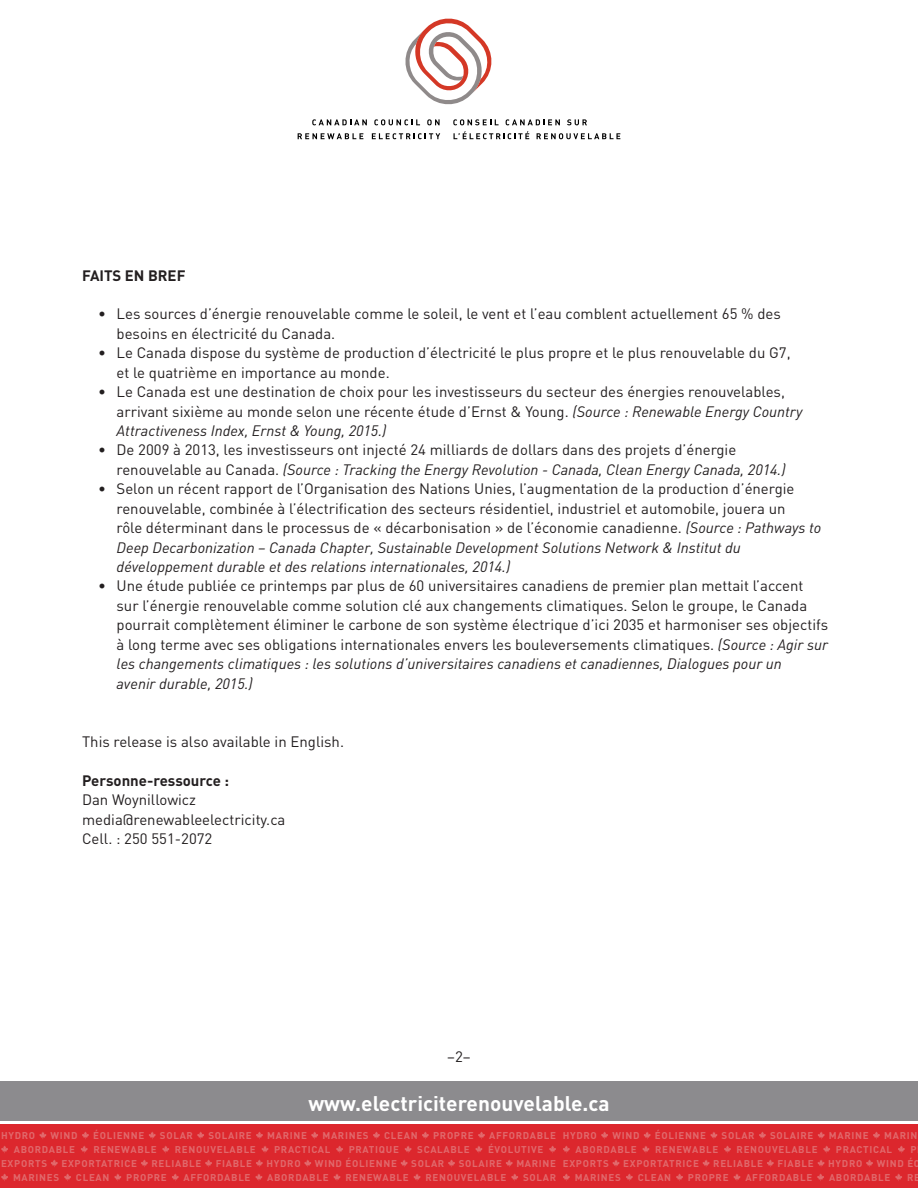
<style>
.page{position:relative;width:918px;height:1188px;background:#fff}
.page>*{position:absolute;margin:0;border:0;box-sizing:border-box;transform-origin:0 0}
.t1{font:700 21px "DIN";color:#fff}
.t2{font:15px/19.5px "DIN";color:#231f20}
.t3{font:700 15px "DIN";color:#231f20}
.t4{font:700 9.75px "DIN Pro";letter-spacing:.07em;color:#e1696c}
.s1{font-style:italic}
</style>
<div class="page">
<svg style="left:312px;top:119px;width:55px;height:6px"></svg>
<svg style="left:374px;top:119px;width:46px;height:6px"></svg>
<svg style="left:427px;top:119px;width:13px;height:6px"></svg>
<svg style="left:298px;top:133px;width:65px;height:6px"></svg>
<svg style="left:372px;top:133px;width:68px;height:6px"></svg>
<svg style="left:453px;top:119px;width:46px;height:6px"></svg>
<svg style="left:506px;top:119px;width:54px;height:6px"></svg>
<svg style="left:567px;top:119px;width:20px;height:6px"></svg>
<svg style="left:454px;top:131px;width:75px;height:8px"></svg>
<svg style="left:537px;top:133px;width:83px;height:6px"></svg>
<svg style="left:405px;top:18px;width:87px;height:87px"></svg>
<div style="left:0;top:1124px;width:918px;height:64px;background:#dc272d"></div>
<svg style="left:39px;top:1132px;width:8px;height:7px"></svg>
<svg style="left:82px;top:1132px;width:7px;height:7px"></svg>
<svg style="left:149px;top:1132px;width:7px;height:7px"></svg>
<svg style="left:197px;top:1132px;width:7px;height:7px"></svg>
<svg style="left:256px;top:1132px;width:7px;height:7px"></svg>
<svg style="left:311px;top:1132px;width:7px;height:7px"></svg>
<svg style="left:373px;top:1132px;width:7px;height:7px"></svg>
<svg style="left:422px;top:1132px;width:7px;height:7px"></svg>
<svg style="left:478px;top:1132px;width:7px;height:7px"></svg>
<svg style="left:1px;top:1146px;width:7px;height:7px"></svg>
<svg style="left:81px;top:1146px;width:7px;height:7px"></svg>
<svg style="left:162px;top:1146px;width:7px;height:7px"></svg>
<svg style="left:261px;top:1146px;width:8px;height:7px"></svg>
<svg style="left:336px;top:1146px;width:7px;height:7px"></svg>
<svg style="left:404px;top:1146px;width:8px;height:7px"></svg>
<svg style="left:475px;top:1146px;width:8px;height:7px"></svg>
<svg style="left:549px;top:1146px;width:7px;height:7px"></svg>
<svg style="left:51px;top:1160px;width:7px;height:7px"></svg>
<svg style="left:141px;top:1160px;width:7px;height:7px"></svg>
<svg style="left:205px;top:1160px;width:7px;height:7px"></svg>
<svg style="left:256px;top:1160px;width:7px;height:7px"></svg>
<svg style="left:304px;top:1160px;width:7px;height:7px"></svg>
<svg style="left:401px;top:1160px;width:7px;height:7px"></svg>
<svg style="left:448px;top:1160px;width:7px;height:7px"></svg>
<svg style="left:506px;top:1160px;width:7px;height:7px"></svg>
<svg style="left:1px;top:1174px;width:7px;height:7px"></svg>
<svg style="left:64px;top:1174px;width:7px;height:7px"></svg>
<svg style="left:114px;top:1174px;width:7px;height:7px"></svg>
<svg style="left:172px;top:1174px;width:7px;height:7px"></svg>
<svg style="left:255px;top:1174px;width:8px;height:7px"></svg>
<svg style="left:333px;top:1174px;width:8px;height:7px"></svg>
<svg style="left:413px;top:1174px;width:8px;height:7px"></svg>
<svg style="left:511px;top:1174px;width:7px;height:7px"></svg>
<svg style="left:601px;top:1132px;width:7px;height:7px"></svg>
<svg style="left:644px;top:1132px;width:7px;height:7px"></svg>
<svg style="left:710px;top:1132px;width:8px;height:7px"></svg>
<svg style="left:759px;top:1132px;width:7px;height:7px"></svg>
<svg style="left:818px;top:1132px;width:7px;height:7px"></svg>
<svg style="left:873px;top:1132px;width:7px;height:7px"></svg>
<svg style="left:563px;top:1146px;width:7px;height:7px"></svg>
<svg style="left:642px;top:1146px;width:8px;height:7px"></svg>
<svg style="left:724px;top:1146px;width:7px;height:7px"></svg>
<svg style="left:823px;top:1146px;width:7px;height:7px"></svg>
<svg style="left:898px;top:1146px;width:7px;height:7px"></svg>
<svg style="left:612px;top:1160px;width:8px;height:7px"></svg>
<svg style="left:702px;top:1160px;width:8px;height:7px"></svg>
<svg style="left:767px;top:1160px;width:7px;height:7px"></svg>
<svg style="left:817px;top:1160px;width:8px;height:7px"></svg>
<svg style="left:866px;top:1160px;width:7px;height:7px"></svg>
<svg style="left:563px;top:1174px;width:7px;height:7px"></svg>
<svg style="left:626px;top:1174px;width:7px;height:7px"></svg>
<svg style="left:676px;top:1174px;width:7px;height:7px"></svg>
<svg style="left:733px;top:1174px;width:8px;height:7px"></svg>
<svg style="left:817px;top:1174px;width:7px;height:7px"></svg>
<svg style="left:895px;top:1174px;width:7px;height:7px"></svg>
<div style="left:0;top:1081px;width:918px;height:40px;background:#8c8b8e"></div>
<p class="t3" style="left:82px;top:265px;width:105px">FAITS EN BREF</p>
<p class="t2" style="left:117px;top:304px;width:666px;text-indent:-18px">• Les sources d’énergie renouvelable comme le soleil, le vent et l’eau comblent actuellement 65 % des besoins en électricité du Canada.</p>
<p class="t2" style="left:117px;top:343px;width:676px;text-indent:-18px">• Le Canada dispose du système de production d’électricité le plus propre et le plus renouvelable du G7, et le quatrième en importance au monde.</p>
<p class="t2" style="left:117px;top:382px;width:687px;text-indent:-18px">• Le Canada est une destination de choix pour les investisseurs du secteur des énergies renouvelables, arrivant sixième au monde selon une récente étude d’Ernst &amp; Young. <span class="s1">(Source : Renewable Energy Country<br>Attractiveness Index, Ernst &amp; Young, 2015.)</span></p>
<p class="t2" style="left:117px;top:440px;width:671px;text-indent:-18px">• De 2009 à 2013, les investisseurs ont injecté 24 milliards de dollars dans des projets d’énergie renouvelable au Canada. <span class="s1">(Source : Tracking the Energy Revolution - Canada, Clean Energy Canada, 2014.)</span></p>
<p class="t2" style="left:117px;top:479px;width:706px;text-indent:-18px">• Selon un récent rapport de l’Organisation des Nations Unies, l’augmentation de la production d’énergie renouvelable, combinée à l’électrification des secteurs résidentiel, industriel et automobile, jouera un<br>rôle déterminant dans le processus de « décarbonisation » de l’économie canadienne. <span class="s1">(Source : Pathways to Deep Decarbonization – Canada Chapter, Sustainable Development Solutions Network &amp; Institut du développement durable et des relations internationales, 2014.)</span></p>
<p class="t2" style="left:117px;top:576px;width:713px;text-indent:-18px">• Une étude publiée ce printemps par plus de 60 universitaires canadiens de premier plan mettait l’accent sur l’énergie renouvelable comme solution clé aux changements climatiques. Selon le groupe, le Canada pourrait complètement éliminer le carbone de son système électrique d’ici 2035 et harmoniser ses objectifs à long terme avec ses obligations internationales envers les bouleversements climatiques. <span class="s1">(Source : Agir sur les changements climatiques : les solutions d’universitaires canadiens et canadiennes, Dialogues pour un<br>avenir durable, 2015.)</span></p>
<p class="t2" style="left:82px;top:731px;width:263px">This release is also available in English.</p>
<p class="t3" style="left:82px;top:771px;width:148px">Personne-ressource :</p>
<p class="t2" style="left:82px;top:790px;width:116px">Dan Woynillowicz</p>
<p class="t2" style="left:82px;top:809px;width:205px">media@renewableelectricity.ca</p>
<p class="t2" style="left:82px;top:829px;width:132px">Cell. : 250 551-2072</p>
<p class="t2" style="left:447px;top:1047px;width:25px">–2–</p>
<p class="t1" style="left:308px;top:1090px;width:303px">www.electriciterenouvelable.ca</p>
<p class="t4" style="left:1px;top:1129px;width:36px">HYDRO</p>
<p class="t4" style="left:51px;top:1129px;width:29px">WIND</p>
<p class="t4" style="left:93px;top:1129px;width:53px">ÉOLIENNE</p>
<p class="t4" style="left:160px;top:1129px;width:35px">SOLAR</p>
<p class="t4" style="left:208px;top:1129px;width:45px">SOLAIRE</p>
<p class="t4" style="left:267px;top:1129px;width:41px">MARINE</p>
<p class="t4" style="left:322px;top:1129px;width:48px">MARINES</p>
<p class="t4" style="left:384px;top:1129px;width:35px">CLEAN</p>
<p class="t4" style="left:433px;top:1129px;width:42px">PROPRE</p>
<p class="t4" style="left:489px;top:1129px;width:68px">AFFORDABLE</p>
<p class="t4" style="left:14px;top:1143px;width:63px">ABORDABLE</p>
<p class="t4" style="left:93px;top:1143px;width:65px">RENEWABLE</p>
<p class="t4" style="left:175px;top:1143px;width:82px">RENOUVELABLE</p>
<p class="t4" style="left:274px;top:1143px;width:58px">PRACTICAL</p>
<p class="t4" style="left:349px;top:1143px;width:52px">PRATIQUE</p>
<p class="t4" style="left:417px;top:1143px;width:54px">SCALABLE</p>
<p class="t4" style="left:488px;top:1143px;width:57px">ÉVOLUTIVE</p>
<p class="t4" style="left:1px;top:1157px;width:48px">EXPORTS</p>
<p class="t4" style="left:61px;top:1157px;width:77px">EXPORTATRICE</p>
<p class="t4" style="left:152px;top:1157px;width:51px">RELIABLE</p>
<p class="t4" style="left:216px;top:1157px;width:38px">FIABLE</p>
<p class="t4" style="left:267px;top:1157px;width:36px">HYDRO</p>
<p class="t4" style="left:315px;top:1157px;width:83px">WIND ÉOLIENNE</p>
<p class="t4" style="left:411px;top:1157px;width:35px">SOLAR</p>
<p class="t4" style="left:459px;top:1157px;width:45px">SOLAIRE</p>
<p class="t4" style="left:516px;top:1157px;width:41px">MARINE</p>
<p class="t4" style="left:13px;top:1171px;width:48px">MARINES</p>
<p class="t4" style="left:76px;top:1171px;width:35px">CLEAN</p>
<p class="t4" style="left:126px;top:1171px;width:42px">PROPRE</p>
<p class="t4" style="left:184px;top:1171px;width:68px">AFFORDABLE</p>
<p class="t4" style="left:267px;top:1171px;width:63px">ABORDABLE</p>
<p class="t4" style="left:345px;top:1171px;width:65px">RENEWABLE</p>
<p class="t4" style="left:425px;top:1171px;width:82px">RENOUVELABLE</p>
<p class="t4" style="left:523px;top:1171px;width:35px">SOLAR</p>
<p class="t4" style="left:563px;top:1129px;width:36px">HYDRO</p>
<p class="t4" style="left:612px;top:1129px;width:29px">WIND</p>
<p class="t4" style="left:655px;top:1129px;width:53px">ÉOLIENNE</p>
<p class="t4" style="left:722px;top:1129px;width:35px">SOLAR</p>
<p class="t4" style="left:770px;top:1129px;width:45px">SOLAIRE</p>
<p class="t4" style="left:829px;top:1129px;width:41px">MARINE</p>
<p class="t4" style="left:884px;top:1129px;width:35px">MARIN</p>
<p class="t4" style="left:575px;top:1143px;width:63px">ABORDABLE</p>
<p class="t4" style="left:655px;top:1143px;width:65px">RENEWABLE</p>
<p class="t4" style="left:737px;top:1143px;width:82px">RENOUVELABLE</p>
<p class="t4" style="left:836px;top:1143px;width:58px">PRACTICAL</p>
<p class="t4" style="left:910px;top:1143px;width:8px">P</p>
<p class="t4" style="left:563px;top:1157px;width:48px">EXPORTS</p>
<p class="t4" style="left:623px;top:1157px;width:77px">EXPORTATRICE</p>
<p class="t4" style="left:713px;top:1157px;width:51px">RELIABLE</p>
<p class="t4" style="left:778px;top:1157px;width:38px">FIABLE</p>
<p class="t4" style="left:828px;top:1157px;width:36px">HYDRO</p>
<p class="t4" style="left:877px;top:1157px;width:45px">WIND ÉO</p>
<p class="t4" style="left:575px;top:1171px;width:48px">MARINES</p>
<p class="t4" style="left:638px;top:1171px;width:35px">CLEAN</p>
<p class="t4" style="left:688px;top:1171px;width:42px">PROPRE</p>
<p class="t4" style="left:745px;top:1171px;width:68px">AFFORDABLE</p>
<p class="t4" style="left:829px;top:1171px;width:63px">ABORDABLE</p>
<p class="t4" style="left:907px;top:1171px;width:14px">RE</p>
</div>
